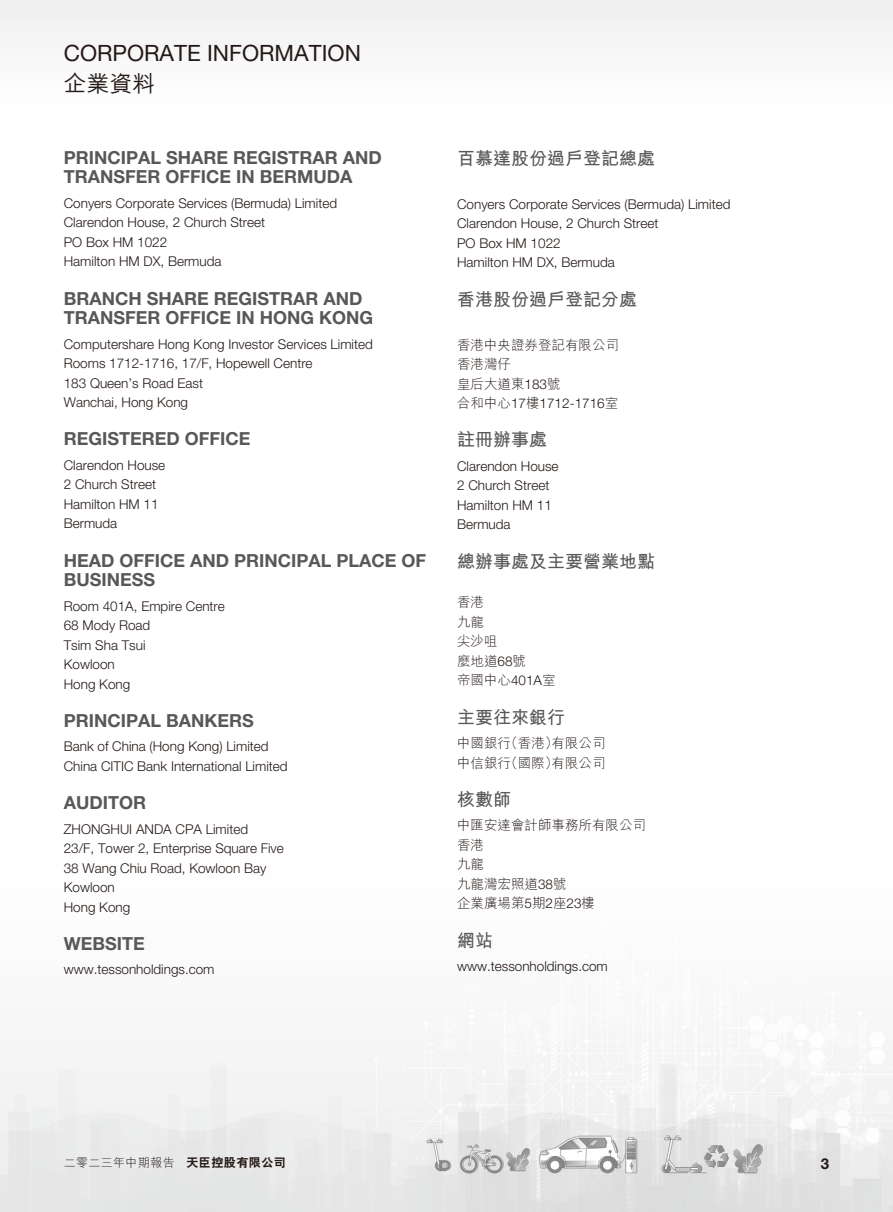
<style>
.page{position:relative;width:893px;height:1212px;background:#fff}
.page>*{position:absolute;margin:0;border:0;box-sizing:border-box;transform-origin:0 0}
.t1{font:22.5px "Helvetica Neue LT Std";color:#231916}
.t2{font:22.5px "M Hei HK Medium E Ten B5 H";color:#231916}
.t3{font:700 18px/19.5px "Helvetica Neue LT Std";color:#595857}
.t4{font:18px "M Hei HK Bold E Ten B5 H";color:#595857}
.t5{font:700 15px "Helvetica Neue LT Std";color:#231916}
.t6{font:300 13.5px/19.5px "Helvetica Neue LT Std";color:#231916}
.t7{font:13.5px/19.5px "M Hei HK Light E Ten B5 H";color:#231916}
.t8{font:12px "M Hei HK Light E Ten B5 H";letter-spacing:.03em;color:#231916}
.s1{font-family:"Helvetica Neue LT Std";font-weight:300}
.s2{font-family:"M Hei HK Light E Ten B5 H";font-weight:400}
.s3{font-family:"C Hei 2 HK Xbold E Ten B5 H"}
</style>
<div class="page">
<img style="left:0;top:0;width:893px;height:1212px">
<h1 class="t1" style="left:64px;top:45px;width:299px">CORPORATE INFORMATION</h1>
<h1 class="t2" style="left:64px;top:75px;width:93px">企業資料</h1>
<h2 class="t3" style="left:64px;top:150px;width:319px">PRINCIPAL SHARE REGISTRAR AND<br>TRANSFER OFFICE IN BERMUDA</h2>
<p class="t6" style="left:64px;top:195px;width:275px">Conyers Corporate Services (Bermuda) Limited<br>Clarendon House, 2 Church Street<br>PO Box HM 1022<br>Hamilton HM DX, Bermuda</p>
<h2 class="t3" style="left:64px;top:291px;width:311px">BRANCH SHARE REGISTRAR AND<br>TRANSFER OFFICE IN HONG KONG</h2>
<p class="t6" style="left:64px;top:336px;width:311px">Computershare Hong Kong Investor Services Limited Rooms 1712-1716, 17/F, Hopewell Centre<br>183 Queen’s Road East<br>Wanchai, Hong Kong</p>
<h2 class="t3" style="left:64px;top:431px;width:188px">REGISTERED OFFICE</h2>
<p class="t6" style="left:64px;top:457px;width:103px">Clarendon House<br>2 Church Street<br>Hamilton HM 11<br>Bermuda</p>
<h2 class="t3" style="left:64px;top:553px;width:364px">HEAD OFFICE AND PRINCIPAL PLACE OF<br>BUSINESS</h2>
<p class="t6" style="left:64px;top:598px;width:163px">Room 401A, Empire Centre<br>68 Mody Road<br>Tsim Sha Tsui<br>Kowloon<br>Hong Kong</p>
<h2 class="t3" style="left:64px;top:713px;width:191px">PRINCIPAL BANKERS</h2>
<p class="t6" style="left:64px;top:738px;width:225px">Bank of China (Hong Kong) Limited<br>China CITIC Bank International Limited</p>
<h2 class="t3" style="left:64px;top:795px;width:84px">AUDITOR</h2>
<p class="t6" style="left:64px;top:821px;width:222px">ZHONGHUI ANDA CPA Limited<br>23/F, Tower 2, Enterprise Square Five<br>38 Wang Chiu Road, Kowloon Bay<br>Kowloon<br>Hong Kong</p>
<h2 class="t3" style="left:64px;top:936px;width:82px">WEBSITE</h2>
<p class="t6" style="left:64px;top:961px;width:152px">www.tessonholdings.com</p>
<h2 class="t4" style="left:457px;top:151px;width:200px">百慕達股份過戶登記總處</h2>
<p class="t6" style="left:457px;top:196px;width:275px">Conyers Corporate Services (Bermuda) Limited<br>Clarendon House, 2 Church Street<br>PO Box HM 1022<br>Hamilton HM DX, Bermuda</p>
<h2 class="t4" style="left:457px;top:292px;width:182px">香港股份過戶登記分處</h2>
<p class="t7" style="left:457px;top:336px;width:163px">香港中央證券登記有限公司香港灣仔<br>皇后大道東<span class="s1">183</span>號</p>
<p class="t6" style="left:457px;top:395px;width:163px"><span class="s2">合和中心</span>17<span class="s2">樓</span>1712-1716<span class="s2">室</span></p>
<h2 class="t4" style="left:457px;top:433px;width:92px">註冊辦事處</h2>
<p class="t6" style="left:457px;top:458px;width:103px">Clarendon House<br>2 Church Street<br>Hamilton HM 11<br>Bermuda</p>
<h2 class="t4" style="left:457px;top:554px;width:200px">總辦事處及主要營業地點</h2>
<p class="t7" style="left:457px;top:594px;width:100px">香港<br>九龍<br>尖沙咀<br>麼地道<span class="s1">68</span>號<br>帝國中心<span class="s1">401A</span>室</p>
<h2 class="t4" style="left:457px;top:710px;width:110px">主要往來銀行</h2>
<p class="t7" style="left:457px;top:735px;width:150px">中國銀行（香港）有限公司中信銀行（國際）有限公司</p>
<h2 class="t4" style="left:457px;top:792px;width:56px">核數師</h2>
<p class="t7" style="left:457px;top:817px;width:190px">中匯安達會計師事務所有限公司香港<br>九龍<br>九龍灣宏照道<span class="s1">38</span>號<br>企業廣場第<span class="s1">5</span>期<span class="s1">2</span>座<span class="s1">23</span>樓</p>
<h2 class="t4" style="left:457px;top:933px;width:37px">網站</h2>
<p class="t6" style="left:457px;top:958px;width:152px">www.tessonholdings.com</p>
<p class="t8" style="left:64px;top:1158px;width:224px">二零二三年中期報告 <span class="s3">天臣控股有限公司</span></p>
<p class="t5" style="left:821px;top:1158px;width:10px">3</p>
</div>
